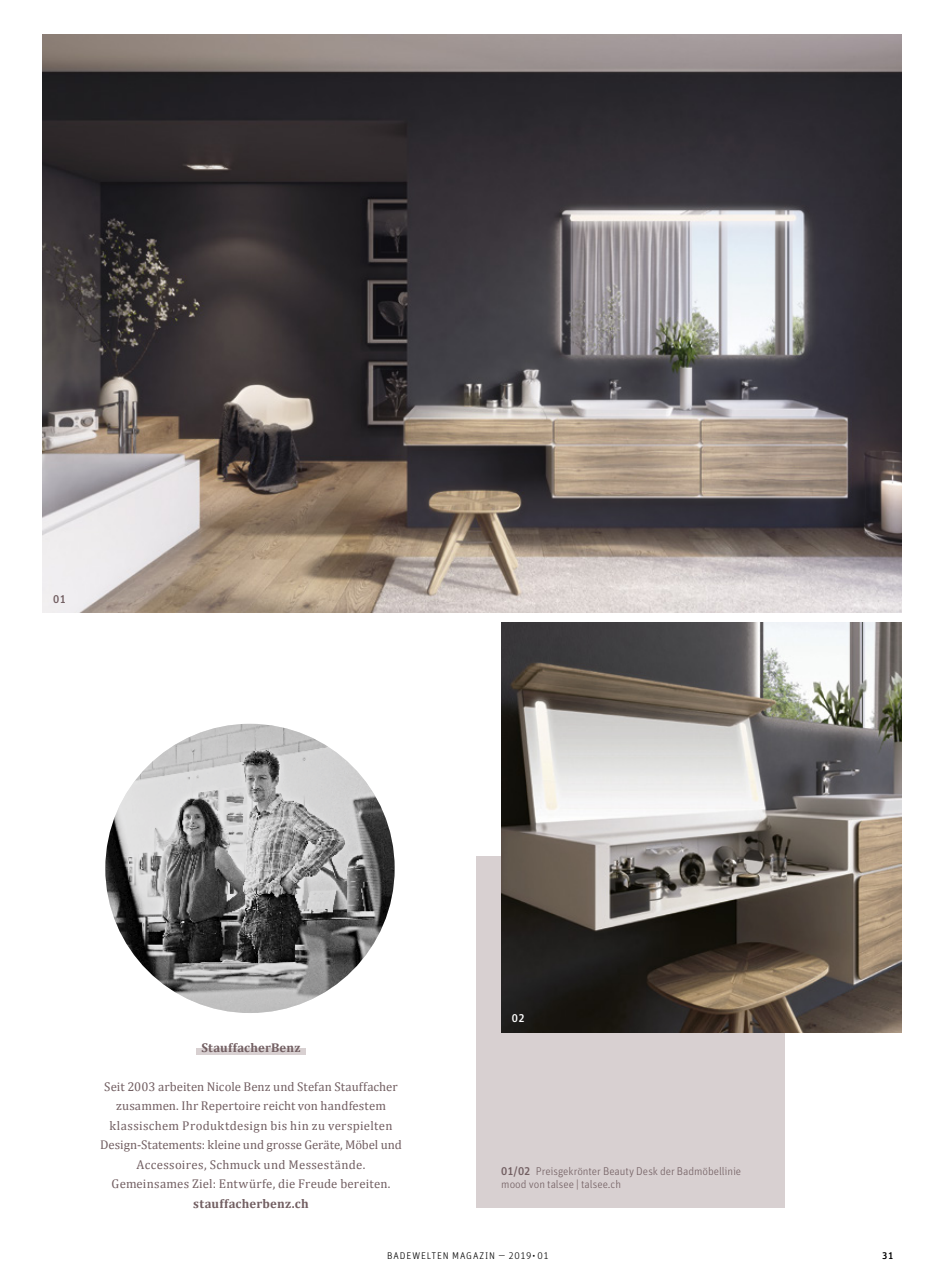
<style>
.page{position:relative;width:936px;height:1276px;background:#fff}
.page>*{position:absolute;margin:0;border:0;box-sizing:border-box;transform-origin:0 0}
.t1{font:12.75px/19.5px "Cambria";letter-spacing:.015em;color:#725f62;text-align:center}
.t2{font:700 12.75px "Cambria";letter-spacing:.02em;color:#725f62}
.t3{font:300 11.25px/13.5px "Unit OT";letter-spacing:-.005em;color:#725f62}
.t4{font:500 11.25px "Unit OT";color:#725f62}
.t5{font:500 11.25px "Unit OT";color:#fff}
.t6{font:300 9.75px "Unit OT";letter-spacing:.085em;color:#000}
.t7{font:500 9.75px "Unit OT";color:#000}
.s1{font-weight:500}
</style>
<div class="page">
<div style="left:476px;top:857px;width:308px;height:351px;background:#d8d0d1"></div>
<img style="left:501px;top:622px;width:400px;height:410px">
<div style="left:196px;top:1048px;width:110px;height:7px;background:#d8d0d1"></div>
<img style="left:43px;top:34px;width:858px;height:579px">
<img style="left:105px;top:724px;width:289px;height:289px;border-radius:145px">
<p class="t4" style="left:53px;top:592px;width:14px">01</p>
<p class="t2" style="left:201px;top:1038px;width:101px">StauffacherBenz</p>
<p class="t1" style="left:100px;top:1076px;width:303px">Seit 2003 arbeiten Nicole Benz und Stefan Stauffacher zusammen. Ihr Repertoire reicht von handfestem klassischem Produktdesign bis hin zu verspielten Design-Statements: kleine und grosse Geräte, Möbel und Accessoires, Schmuck und Messestände.<br>Gemeinsames Ziel: Entwürfe, die Freude bereiten.</p>
<p class="t2" style="left:193px;top:1194px;width:117px">stauffacherbenz.ch</p>
<p class="t5" style="left:512px;top:1010px;width:14px">02</p>
<p class="t3" style="left:501px;top:1164px;width:241px"><span class="s1">01/02</span> Preisgekrönter Beauty Desk der Badmöbellinie mood von talsee | talsee.ch</p>
<p class="t6" style="left:387px;top:1249px;width:163px">BADEWELTEN MAGAZIN — 2019• 01</p>
<p class="t7" style="left:882px;top:1249px;width:13px">31</p>
</div>
